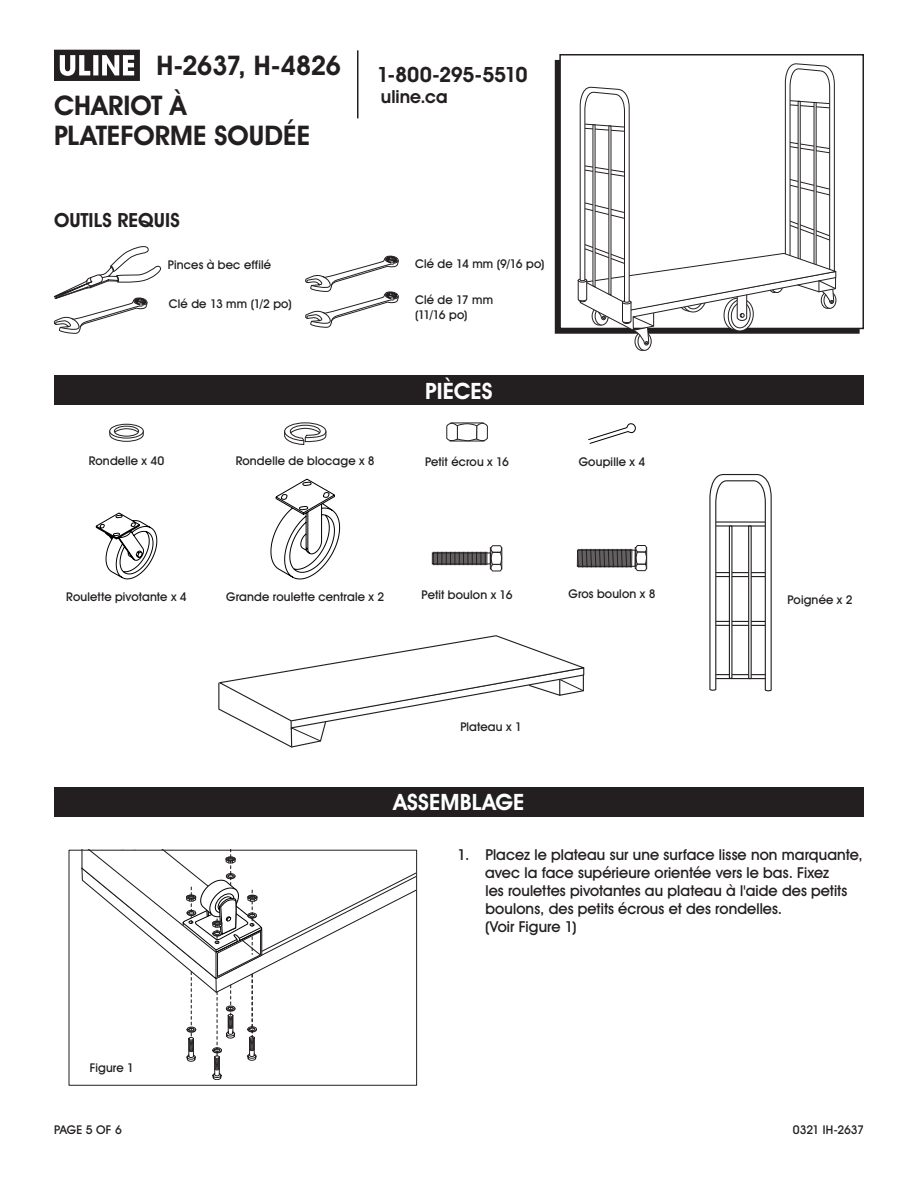
<style>
.page{position:relative;width:918px;height:1188px;background:#fff}
.page>*{position:absolute;margin:0;border:0;box-sizing:border-box;transform-origin:0 0}
.t1{font:700 27px/30px "Uline Two Knine";color:#231f20}
.t2{font:700 27px "Uline Two Knine";letter-spacing:-.03em;color:#231f20}
.t3{font:700 22.5px "Uline Two Knine";letter-spacing:.005em;color:#fff}
.t4{font:700 21px "Uline Two Knine";letter-spacing:-.02em;color:#231f20}
.t5{font:700 19.5px "Uline Two Knine";letter-spacing:.005em;color:#231f20}
.t6{font:700 18px "Uline Two Knine";color:#231f20}
.t7{font:15px/18px "Uline Two Knine";letter-spacing:.005em;color:#231f20}
.t8{font:12px/14.4px "Uline Two Knine";letter-spacing:.015em;color:#231f20}
.t9{font:12px "Uline Two Knine";letter-spacing:-.015em;color:#231f20}
</style>
<div class="page">
<hr style="left:357px;top:50px;width:1px;height:68px;background:#231f20">
<svg style="left:54px;top:50px;width:86px;height:31px"></svg>
<svg style="left:305px;top:255px;width:94px;height:73px"></svg>
<svg style="left:53px;top:246px;width:109px;height:88px"></svg>
<div style="left:54px;top:375px;width:810px;height:30px;background:#231f20"></div>
<svg style="left:446px;top:423px;width:42px;height:18px"></svg>
<div style="left:432px;top:553px;width:59px;height:11px;border:1px solid #231f20"></div>
<svg style="left:433px;top:545px;width:69px;height:27px"></svg>
<div style="left:577px;top:550px;width:59px;height:17px;border:1px solid #231f20"></div>
<svg style="left:578px;top:545px;width:69px;height:26px"></svg>
<svg style="left:110px;top:424px;width:33px;height:14px"></svg>
<div style="left:109px;top:424px;width:35px;height:15px;border:1px solid #231f20;border-radius:50%"></div>
<div style="left:114px;top:426px;width:25px;height:11px;border:1px solid #231f20;border-radius:50%"></div>
<svg style="left:109px;top:428px;width:35px;height:14px"></svg>
<svg style="left:95px;top:512px;width:63px;height:68px"></svg>
<svg style="left:270px;top:478px;width:70px;height:102px"></svg>
<svg style="left:284px;top:422px;width:43px;height:23px"></svg>
<svg style="left:588px;top:423px;width:48px;height:21px"></svg>
<svg style="left:709px;top:474px;width:63px;height:218px"></svg>
<div style="left:729px;top:525px;width:3px;height:154px;border:1px solid #231f20"></div>
<div style="left:748px;top:525px;width:4px;height:154px;border:1px solid #231f20"></div>
<svg style="left:218px;top:635px;width:367px;height:113px"></svg>
<div style="left:54px;top:787px;width:810px;height:30px;background:#231f20"></div>
<svg style="left:81px;top:849px;width:335px;height:231px"></svg>
<div style="left:69px;top:850px;width:348px;height:236px;border:1px solid #231f20"></div>
<div style="left:559px;top:54px;width:305px;height:275px;border:2px solid #231f20"></div>
<svg style="left:578px;top:63px;width:258px;height:288px"></svg>
<h1 class="t2" style="left:157px;top:49px;width:186px">H-2637, H-4826</h1>
<h1 class="t1" style="left:54px;top:90px;width:258px">CHARIOT À<br>PLATEFORME SOUDÉE</h1>
<h3 class="t5" style="left:54px;top:208px;width:127px">OUTILS REQUIS</h3>
<p class="t8" style="left:168px;top:258px;width:105px">Pinces à bec effilé</p>
<p class="t8" style="left:169px;top:296px;width:124px">Clé de 13 mm (1/2 po)</p>
<h3 class="t4" style="left:377px;top:62px;width:152px">1-800-295-5510</h3>
<h3 class="t6" style="left:381px;top:86px;width:68px">uline.ca</h3>
<p class="t8" style="left:415px;top:256px;width:131px">Clé de 14 mm (9/16 po)</p>
<p class="t8" style="left:415px;top:293px;width:80px">Clé de 17 mm (11/16 po)</p>
<h2 class="t3" style="left:425px;top:377px;width:69px">PIÈCES</h2>
<p class="t8" style="left:89px;top:454px;width:77px">Rondelle x 40</p>
<p class="t8" style="left:236px;top:454px;width:141px">Rondelle de blocage x 8</p>
<p class="t8" style="left:579px;top:454px;width:68px">Goupille x 4</p>
<p class="t8" style="left:425px;top:455px;width:86px">Petit écrou x 16</p>
<p class="t8" style="left:66px;top:589px;width:122px">Roulette pivotante x 4</p>
<p class="t8" style="left:422px;top:588px;width:92px">Petit boulon x 16</p>
<p class="t8" style="left:568px;top:587px;width:89px">Gros boulon x 8</p>
<p class="t8" style="left:226px;top:589px;width:159px">Grande roulette centrale x 2</p>
<p class="t8" style="left:787px;top:592px;width:67px">Poignée x 2</p>
<p class="t8" style="left:460px;top:720px;width:63px">Plateau x 1</p>
<h2 class="t3" style="left:394px;top:788px;width:132px">ASSEMBLAGE</h2>
<p class="t8" style="left:90px;top:1060px;width:46px">Figure 1</p>
<p class="t7" style="left:485px;top:845px;width:379px;text-indent:-27px">1. Placez le plateau sur une surface lisse non marquante, avec la face supérieure orientée vers le bas. Fixez<br>les roulettes pivotantes au plateau à l'aide des petits boulons, des petits écrous et des rondelles.<br>(Voir Figure 1)</p>
<p class="t8" style="left:54px;top:1122px;width:69px">PAGE 5 OF 6</p>
<p class="t9" style="left:793px;top:1122px;width:73px">0321 IH-2637</p>
</div>
